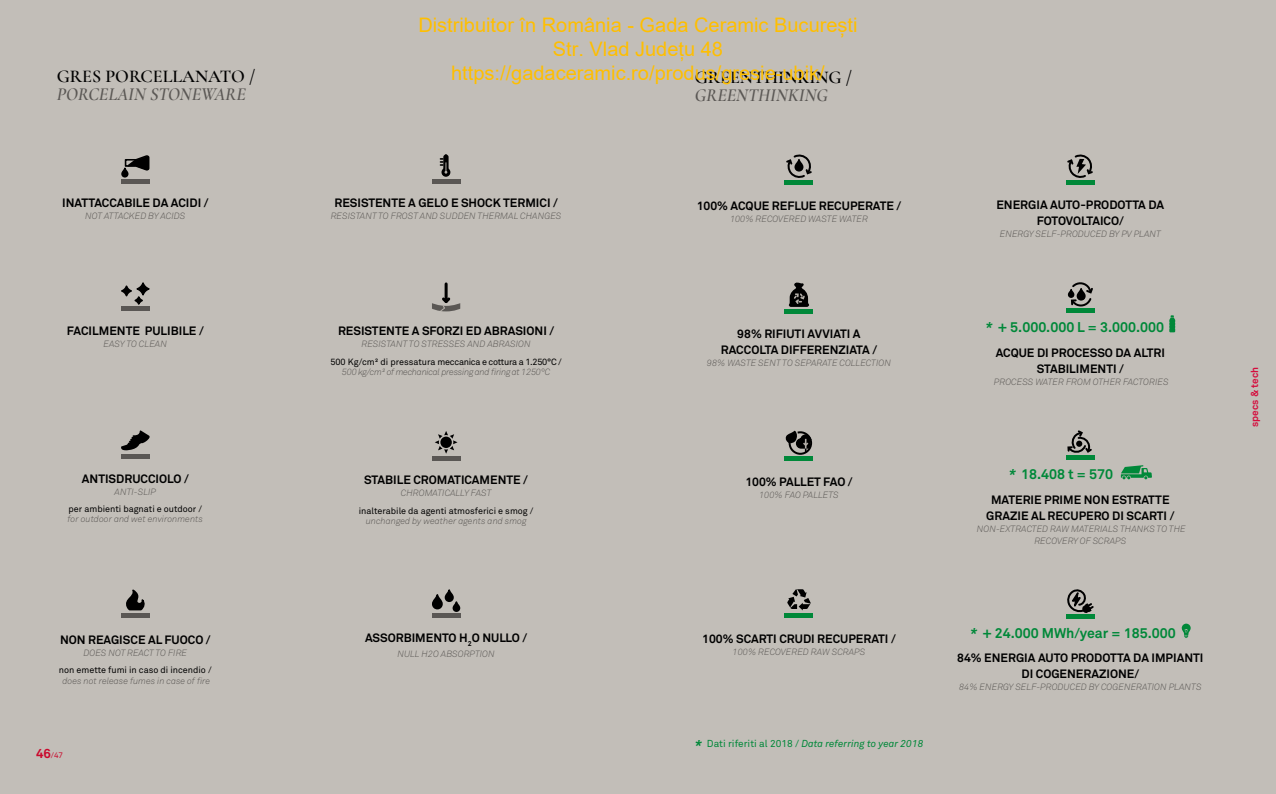
<style>
.page{position:relative;width:1276px;height:794px;background:#c2beb8}
.page>*{position:absolute;margin:0;border:0;box-sizing:border-box;transform-origin:0 0}
.t1{font:20px/24px "Arial";color:#ffbf00;text-align:center}
.t2{font:600 18px "Cormorant Garamond";color:#000}
.t3{font:italic 600 18px "Cormorant Garamond";color:#5a5754}
.t4{font:700 14px "Akkurat Std";color:#008839}
.t5{font:700 12px/16px "Akkurat Std";color:#000;text-align:center}
.t6{font:italic 10px "Akkurat Std";color:#008839}
.t7{font:700 10px "Akkurat Std";color:#d50d3d}
.t8{font:italic 300 9px/12px "Akkurat Std";color:#5a5754;text-align:center}
.t9{font:9px "Akkurat Std";color:#000}
.t10{font:9px "Akkurat Std";letter-spacing:-.03em;color:#000}
.t11{font:italic 300 9px "Akkurat Std";letter-spacing:-.03em;color:#5a5754}
.t12{font:8px "Akkurat Std";color:#ca082c}
.s1{font-style:italic}
.s2{font-weight:700;font-size:13px}
.s3{font-weight:700;font-size:14px}
.s4{font-style:normal}
</style>
<div class="page">
<div style="left:1066px;top:180px;width:28px;height:5px;background:#008839"></div>
<svg style="left:1067px;top:154px;width:26px;height:24px"></svg>
<div style="left:785px;top:180px;width:28px;height:5px;background:#008839"></div>
<svg style="left:786px;top:154px;width:26px;height:24px"></svg>
<div style="left:432px;top:613px;width:28px;height:5px;background:#5a5754"></div>
<div style="left:433px;top:595px;width:9px;height:13px;background:#000;border-radius:5px"></div>
<div style="left:432px;top:594px;width:11px;height:15px;border:2px solid #000;border-radius:5px"></div>
<div style="left:453px;top:602px;width:6px;height:9px;background:#000;border-radius:3px"></div>
<div style="left:452px;top:601px;width:8px;height:11px;border:2px solid #000;border-radius:3px"></div>
<div style="left:445px;top:590px;width:8px;height:11px;background:#000;border-radius:4px"></div>
<div style="left:445px;top:589px;width:9px;height:13px;border:2px solid #000;border-radius:4px"></div>
<div style="left:121px;top:613px;width:28px;height:5px;background:#5a5754"></div>
<svg style="left:126px;top:589px;width:19px;height:22px"></svg>
<div style="left:432px;top:455px;width:28px;height:5px;background:#5a5754"></div>
<svg style="left:435px;top:431px;width:22px;height:23px"></svg>
<div style="left:121px;top:454px;width:28px;height:5px;background:#5a5754"></div>
<svg style="left:121px;top:430px;width:29px;height:20px"></svg>
<div style="left:121px;top:179px;width:28px;height:5px;background:#5a5754"></div>
<div style="left:122px;top:168px;width:6px;height:9px;background:#000;border-radius:3px"></div>
<div style="left:121px;top:167px;width:7px;height:10px;border:2px solid #000;border-radius:3px"></div>
<svg style="left:124px;top:155px;width:26px;height:17px"></svg>
<div style="left:432px;top:179px;width:28px;height:5px;background:#5a5754"></div>
<svg style="left:440px;top:154px;width:11px;height:23px"></svg>
<div style="left:121px;top:306px;width:29px;height:5px;background:#5a5754"></div>
<svg style="left:137px;top:283px;width:12px;height:12px"></svg>
<div style="left:136px;top:282px;width:14px;height:13px;border:2px solid #000;border-radius:50%"></div>
<div style="left:122px;top:286px;width:9px;height:10px;background:#000;border-radius:50%"></div>
<div style="left:121px;top:285px;width:11px;height:11px;border:2px solid #000;border-radius:50%"></div>
<div style="left:135px;top:297px;width:7px;height:7px;background:#000;border-radius:50%"></div>
<div style="left:134px;top:296px;width:9px;height:9px;border:2px solid #000;border-radius:50%"></div>
<hr style="left:444px;top:284px;width:3px;height:17px;background:#000">
<svg style="left:432px;top:295px;width:28px;height:16px"></svg>
<hr style="left:785px;top:309px;width:28px;height:4px;background:#008839">
<svg style="left:788px;top:282px;width:22px;height:25px"></svg>
<div style="left:1066px;top:308px;width:28px;height:5px;background:#008839"></div>
<div style="left:1068px;top:289px;width:6px;height:9px;border:1px solid #000;border-radius:3px"></div>
<svg style="left:1069px;top:282px;width:24px;height:25px"></svg>
<div style="left:1077px;top:289px;width:7px;height:11px;background:#000;border-radius:4px"></div>
<div style="left:1076px;top:288px;width:9px;height:12px;border:2px solid #000;border-radius:4px"></div>
<svg style="left:1169px;top:315px;width:6px;height:17px"></svg>
<div style="left:785px;top:456px;width:28px;height:5px;background:#008839"></div>
<svg style="left:786px;top:430px;width:27px;height:25px"></svg>
<div style="left:1066px;top:455px;width:28px;height:5px;background:#008839"></div>
<svg style="left:1067px;top:430px;width:25px;height:23px"></svg>
<div style="left:1076px;top:440px;width:6px;height:7px;background:#000;border-radius:50%"></div>
<svg style="left:1121px;top:465px;width:31px;height:14px"></svg>
<div style="left:785px;top:613px;width:28px;height:5px;background:#008839"></div>
<svg style="left:787px;top:589px;width:23px;height:21px"></svg>
<hr style="left:1066px;top:614px;width:28px;height:4px;background:#008839">
<svg style="left:1067px;top:589px;width:27px;height:24px"></svg>
<svg style="left:1181px;top:623px;width:9px;height:15px"></svg>
<h2 class="t2" style="left:57px;top:66px;width:200px">GRES PORCELLANATO /</h2>
<h2 class="t3" style="left:57px;top:84px;width:191px">PORCELAIN STONEWARE</h2>
<h1 class="t1" style="left:418px;top:13px;width:441px">Distribuitor în România - Gada Ceramic București<br>Str. Vlad Județu 48 https://gadaceramic.ro/produs/gresie-ubik/</h1>
<h2 class="t2" style="left:694px;top:66px;width:159px">GREENTHINKING /</h2>
<h2 class="t3" style="left:694px;top:84px;width:135px">GREENTHINKING</h2>
<h3 class="t5" style="left:62px;top:195px;width:148px">INATTACCABILE DA ACIDI /</h3>
<p class="t8" style="left:85px;top:210px;width:101px">NOT ATTACKED BY ACIDS</p>
<h3 class="t5" style="left:334px;top:195px;width:225px">RESISTENTE A GELO E SHOCK TERMICI /</h3>
<p class="t8" style="left:331px;top:210px;width:232px">RESISTANT TO FROST AND SUDDEN THERMAL CHANGES</p>
<h3 class="t5" style="left:696px;top:197px;width:206px">100% ACQUE REFLUE RECUPERATE /</h3>
<p class="t8" style="left:730px;top:213px;width:139px">100% RECOVERED WASTE WATER</p>
<h3 class="t5" style="left:996px;top:196px;width:169px">ENERGIA AUTO-PRODOTTA DA<br>FOTOVOLTAICO/</h3>
<p class="t8" style="left:1000px;top:227px;width:163px">ENERGY SELF-PRODUCED BY PV PLANT</p>
<h3 class="t5" style="left:67px;top:322px;width:138px">FACILMENTE PULIBILE /</h3>
<p class="t8" style="left:104px;top:337px;width:65px">EASY TO CLEAN</p>
<h3 class="t5" style="left:338px;top:323px;width:217px">RESISTENTE A SFORZI ED ABRASIONI /</h3>
<p class="t8" style="left:361px;top:338px;width:171px">RESISTANT TO STRESSES AND ABRASION</p>
<p class="t10" style="left:330px;top:356px;width:233px">500 Kg/cm² di pressatura meccanica e cottura a 1.250°C /</p>
<p class="t11" style="left:342px;top:366px;width:210px">500 kg/cm² of mechanical pressing and firing at 1250°C</p>
<h3 class="t4" style="left:985px;top:318px;width:180px"><span class="s1">*</span> + 5.000.000 L = 3.000.000</h3>
<h3 class="t5" style="left:721px;top:325px;width:158px">98% RIFIUTI AVVIATI A<br>RACCOLTA DIFFERENZIATA /</h3>
<p class="t8" style="left:707px;top:356px;width:186px">98% WASTE SENT TO SEPARATE COLLECTION</p>
<h3 class="t5" style="left:995px;top:344px;width:171px">ACQUE DI PROCESSO DA ALTRI<br>STABILIMENTI /</h3>
<p class="t8" style="left:994px;top:375px;width:176px">PROCESS WATER FROM OTHER FACTORIES</p>
<p class="t7" style="left:1248px;top:427px;width:61px;rotate:-90deg">specs &amp; tech</p>
<h3 class="t5" style="left:82px;top:470px;width:108px">ANTISDRUCCIOLO /</h3>
<p class="t8" style="left:115px;top:486px;width:43px">ANTI-SLIP</p>
<p class="t9" style="left:69px;top:504px;width:135px">per ambienti bagnati e outdoor /</p>
<p class="t8" style="left:68px;top:513px;width:137px">for outdoor and wet environments</p>
<h3 class="t5" style="left:364px;top:472px;width:165px">STABILE CROMATICAMENTE /</h3>
<p class="t8" style="left:401px;top:487px;width:92px">CHROMATICALLY FAST</p>
<p class="t9" style="left:359px;top:505px;width:176px">inalterabile da agenti atmosferici e smog /</p>
<p class="t8" style="left:366px;top:514px;width:162px">unchanged by weather agents and smog</p>
<h3 class="t5" style="left:745px;top:473px;width:109px">100% PALLET FAO /</h3>
<p class="t8" style="left:759px;top:488px;width:81px">100% FAO PALLETS</p>
<h3 class="t4" style="left:1008px;top:466px;width:106px"><span class="s1">*</span> 18.408 t = 570</h3>
<h3 class="t5" style="left:986px;top:491px;width:190px">MATERIE PRIME NON ESTRATTE<br>GRAZIE AL RECUPERO DI SCARTI /</h3>
<p class="t8" style="left:977px;top:523px;width:210px">NON-EXTRACTED RAW MATERIALS THANKS TO THE<br>RECOVERY OF SCRAPS</p>
<h3 class="t5" style="left:60px;top:631px;width:152px">NON REAGISCE AL FUOCO /</h3>
<p class="t8" style="left:83px;top:646px;width:105px">DOES NOT REACT TO FIRE</p>
<p class="t9" style="left:59px;top:664px;width:154px">non emette fumi in caso di incendio /</p>
<p class="t8" style="left:62px;top:674px;width:149px">does not release fumes in case of fire</p>
<h3 class="t5" style="left:365px;top:629px;width:164px">ASSORBIMENTO H<sub>2</sub>O NULLO /</h3>
<p class="t8" style="left:397px;top:647px;width:99px">NULL H2O ABSORPTION</p>
<h3 class="t5" style="left:702px;top:630px;width:195px">100% SCARTI CRUDI RECUPERATI /</h3>
<p class="t8" style="left:732px;top:646px;width:134px">100% RECOVERED RAW SCRAPS</p>
<h3 class="t4" style="left:970px;top:624px;width:207px"><span class="s1">*</span> + 24.000 MWh/year = 185.000</h3>
<h3 class="t5" style="left:957px;top:649px;width:248px">84% ENERGIA AUTO PRODOTTA DA IMPIANTI<br>DI COGENERAZIONE/</h3>
<p class="t8" style="left:959px;top:680px;width:244px">84% ENERGY SELF-PRODUCED BY COGENERATION PLANTS</p>
<p class="t12" style="left:36px;top:750px;width:29px"><span class="s2">46</span>/47</p>
<p class="t6" style="left:694px;top:737px;width:230px"><span class="s3">*</span> <span class="s4">Dati riferiti al 2018 /</span> Data referring to year 2018</p>
</div>
